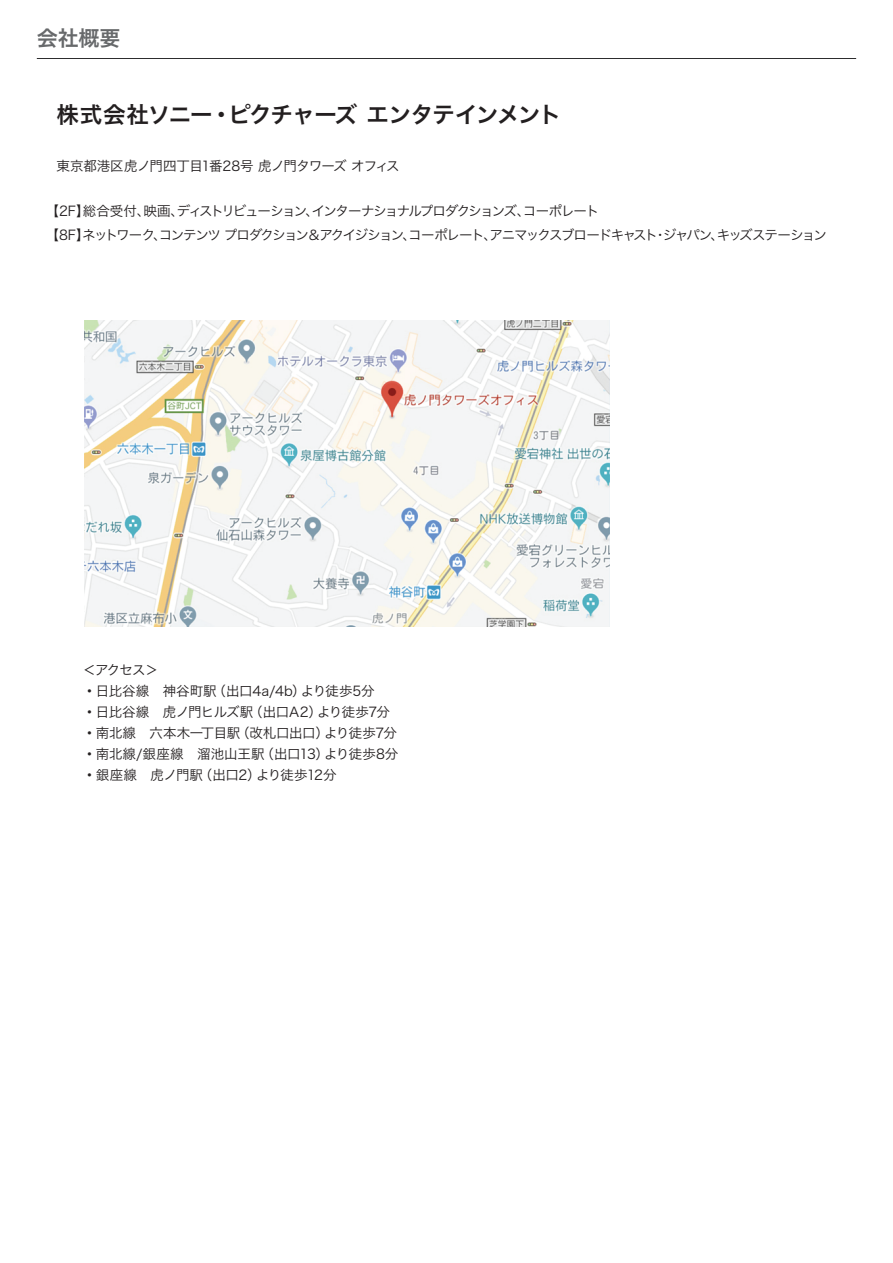
<style>
.page{position:relative;width:893px;height:1263px;background:#fff}
.page>*{position:absolute;margin:0;border:0;box-sizing:border-box;transform-origin:0 0}
.t1{font:22.5px "Hira Kaku Pro W6";letter-spacing:-.04em;color:#231f20}
.t2{font:21px "Hira Kaku Pro W6";color:#67696b}
.t3{font:13.5px/21px "Hira Kaku Pro W3";letter-spacing:-.025em;color:#231f20}
.t4{font:13.5px/24px "Hira Kaku Pro W3";letter-spacing:-.11em;color:#231f20}
.t5{font:13.5px "Hira Kaku Pro W3";letter-spacing:-.035em;color:#231f20}
.s1{font-family:"Hira Kaku Pro W6"}
</style>
<div class="page">
<img style="left:84px;top:321px;width:525px;height:305px">
<hr style="left:37px;top:58px;width:819px;height:1px;background:#2d2d2e">
<h2 class="t2" style="left:37px;top:19px;width:85px">会社概要</h2>
<h1 class="t1" style="left:56px;top:94px;width:506px">株式会社ソニー・ピクチャーズ エンタテインメント</h1>
<p class="t5" style="left:56px;top:154px;width:345px">東京都港区虎ノ門四丁目1番28号 虎ノ門タワーズ オフィス</p>
<p class="t4" style="left:46px;top:198px;width:783px">【2F】総合受付、映画、ディストリビューション、インターナショナルプロダクションズ、コーポレート<br>【8F】ネットワーク、コンテンツ プロダクション＆アクイジション、コーポレート、アニマックスブロードキャスト・ジャパン、キッズステーション</p>
<p class="t3" style="left:83px;top:658px;width:317px">＜アクセス＞<br><span class="s1">・</span>日比谷線　神谷町駅（出口4a/4b）より徒歩5分<br><span class="s1">・</span>日比谷線　虎ノ門ヒルズ駅（出口A2）より徒歩7分<span class="s1">・</span>南北線　六本木一丁目駅（改札口出口）より徒歩7分<span class="s1">・</span>南北線/銀座線　溜池山王駅（出口13）より徒歩8分<span class="s1">・</span>銀座線　虎ノ門駅（出口2）より徒歩12分</p>
</div>
